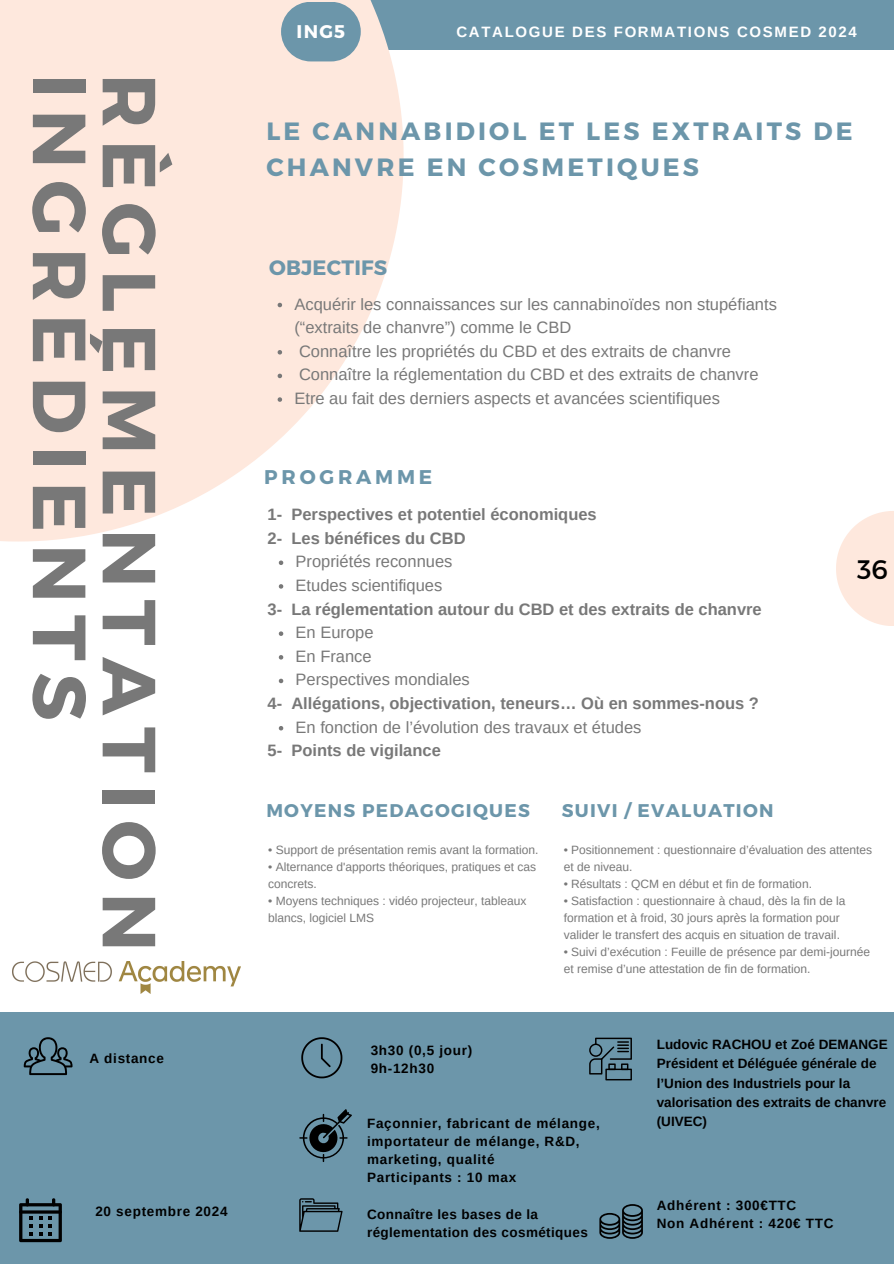
<style>
.page{position:relative;width:894px;height:1264px;background:#fff}
.page>*{position:absolute;margin:0;border:0;box-sizing:border-box;transform-origin:0 0}
.t1{font:700 75px/69.8px "Montserrat";letter-spacing:.16em;color:#787878}
.t2{font:26.7px "Montserrat";color:#000}
.t3{font:700 25.05px/36px "Montserrat";letter-spacing:.125em;color:#6c96aa}
.t4{font:700 20.85px "Montserrat";letter-spacing:.01em;color:#6c96aa}
.t5{font:700 19.8px "Montserrat";letter-spacing:.19em;color:#6c96aa}
.t6{font:700 18.3px "Montserrat";letter-spacing:.07em;color:#6c96aa}
.t7{font:700 18.3px "Montserrat";color:#fff}
.t8{font:16.5px/23.7px "Arimo";color:#787878}
.t9{font:700 16.5px/23.7px "Arimo";color:#787878}
.t10{font:700 15px "Arimo";letter-spacing:.11em;color:#fff}
.t11{font:700 13.5px/18px "Arimo";letter-spacing:.05em;color:#000}
.t12{font:700 13.5px/19.2px "Arimo";color:#000}
.t13{font:700 13.5px/18px "Arimo";letter-spacing:.03em;color:#000}
.t14{font:700 13.5px "Arimo";letter-spacing:.055em;color:#000}
.t15{font:12px/17px "Arimo";color:#787878}
</style>
<div class="page">
<div style="left:0;top:0;width:893px;height:49px;background:#6c96aa"></div>
<div style="left:0;top:1012px;width:893px;height:251px;background:#6c96aa"></div>
<svg style="left:0;top:0;width:403px;height:541px;fill:#fee8dd"></svg>
<svg style="left:19px;top:1198px;width:43px;height:44px"></svg>
<svg style="left:299px;top:1109px;width:53px;height:53px"></svg>
<svg style="left:299px;top:1198px;width:43px;height:33px"></svg>
<svg style="left:599px;top:1204px;width:43px;height:34px"></svg>
<svg style="left:277px;top:303px;width:5px;height:4px"></svg>
<svg style="left:277px;top:350px;width:5px;height:4px"></svg>
<svg style="left:277px;top:373px;width:5px;height:5px"></svg>
<svg style="left:277px;top:397px;width:5px;height:5px"></svg>
<svg style="left:279px;top:560px;width:4px;height:5px"></svg>
<svg style="left:279px;top:584px;width:4px;height:4px"></svg>
<svg style="left:279px;top:631px;width:4px;height:5px"></svg>
<svg style="left:279px;top:655px;width:4px;height:4px"></svg>
<svg style="left:279px;top:678px;width:4px;height:5px"></svg>
<svg style="left:279px;top:726px;width:4px;height:4px"></svg>
<svg style="left:589px;top:1037px;width:42px;height:43px"></svg>
<svg style="left:301px;top:1037px;width:41px;height:41px"></svg>
<svg style="left:836px;top:511px;width:57px;height:114px"></svg>
<div style="left:281px;top:2px;width:79px;height:59px;background:#6c96aa;border-radius:30px"></div>
<svg style="left:24px;top:1037px;width:48px;height:38px"></svg>
<img style="left:12px;top:961px;width:229px;height:32px">
<p class="t1" style="left:168px;top:74px;width:879px;rotate:90deg">RÈGLEMENTATION<br>INGRÉDIENTS</p>
<h6 class="t11" style="left:89px;top:1049px;width:76px">A distance</h6>
<p class="t11" style="left:95px;top:1202px;width:134px">20 septembre 2024</p>
<p class="t7" style="left:296px;top:19px;width:50px">ING5</p>
<p class="t10" style="left:456px;top:23px;width:402px">CATALOGUE DES FORMATIONS COSMED 2024</p>
<p class="t3" style="left:266px;top:112px;width:587px">LE CANNABIDIOL ET LES EXTRAITS DE<br>CHANVRE EN COSMETIQUES</p>
<h2 class="t4" style="left:269px;top:254px;width:120px">OBJECTIFS</h2>
<h4 class="t8" style="left:294px;top:292px;width:484px">Acquérir les connaissances sur les cannabinoïdes non stupéfiants (“extraits de chanvre”) comme le CBD</h4>
<p class="t8" style="left:299px;top:339px;width:433px">Connaître les propriétés du CBD et des extraits de chanvre</p>
<h5 class="t8" style="left:299px;top:363px;width:461px">Connaître la réglementation du CBD et des extraits de chanvre</h5>
<h1 class="t8" style="left:294px;top:386px;width:427px">Etre au fait des derniers aspects et avancées scientifiques</h1>
<h3 class="t5" style="left:264px;top:464px;width:169px">PROGRAMME</h3>
<p class="t9" style="left:267px;top:502px;width:330px">1- Perspectives et potentiel économiques<br>2- Les bénéfices du CBD</p>
<p class="t8" style="left:295px;top:549px;width:158px">Propriétés reconnues</p>
<p class="t8" style="left:295px;top:573px;width:148px">Etudes scientifiques</p>
<p class="t9" style="left:267px;top:597px;width:495px">3- La réglementation autour du CBD et des extraits de chanvre</p>
<h3 class="t8" style="left:295px;top:620px;width:79px">En Europe</h3>
<h6 class="t8" style="left:295px;top:644px;width:78px">En France</h6>
<p class="t8" style="left:295px;top:668px;width:176px">Perspectives mondiales</p>
<p class="t9" style="left:267px;top:691px;width:493px">4- Allégations, objectivation, teneurs… Où en sommes-nous ?</p>
<h6 class="t8" style="left:295px;top:715px;width:347px">En fonction de l’évolution des travaux et études</h6>
<p class="t9" style="left:267px;top:738px;width:175px">5- Points de vigilance</p>
<p class="t2" style="left:856px;top:552px;width:32px">36</p>
<p class="t6" style="left:266px;top:798px;width:265px">MOYENS PEDAGOGIQUES</p>
<p class="t15" style="left:268px;top:841px;width:272px">• Support de présentation remis avant la formation.</p>
<p class="t15" style="left:268px;top:858px;width:269px">• Alternance d'apports théoriques, pratiques et cas concrets.</p>
<p class="t15" style="left:268px;top:892px;width:260px">• Moyens techniques : vidéo projecteur, tableaux blancs, logiciel LMS</p>
<p class="t6" style="left:561px;top:798px;width:213px">SUIVI / EVALUATION</p>
<p class="t15" style="left:563px;top:841px;width:310px">• Positionnement : questionnaire d’évaluation des attentes et de niveau.</p>
<p class="t15" style="left:563px;top:875px;width:250px">• Résultats : QCM en début et fin de formation.</p>
<p class="t15" style="left:563px;top:892px;width:283px">• Satisfaction : questionnaire à chaud, dès la fin de la formation et à froid, 30 jours après la formation pour valider le transfert des acquis en situation de travail.</p>
<p class="t15" style="left:563px;top:943px;width:308px">• Suivi d’exécution : Feuille de présence par demi-journée et remise d’une attestation de fin de formation.</p>
<p class="t14" style="left:370px;top:1042px;width:103px">3h30 (0,5 jour)</p>
<h4 class="t13" style="left:370px;top:1058px;width:65px">9h-12h30</h4>
<h6 class="t11" style="left:367px;top:1114px;width:234px">Façonnier, fabricant de mélange, importateur de mélange, R&amp;D, marketing, qualité</h6>
<p class="t11" style="left:367px;top:1168px;width:151px">Participants : 10 max</p>
<p class="t13" style="left:367px;top:1205px;width:222px">Connaître les bases de la réglementation des cosmétiques</p>
<p class="t12" style="left:656px;top:1035px;width:232px">Ludovic RACHOU et Zoé DEMANGE</p>
<p class="t12" style="left:656px;top:1054px;width:231px">Président et Déléguée générale de l’Union des Industriels pour la valorisation des extraits de chanvre (UIVEC)</p>
<h4 class="t11" style="left:656px;top:1196px;width:141px">Adhérent : 300€TTC</h4>
<p class="t11" style="left:656px;top:1214px;width:178px">Non Adhérent : 420€ TTC</p>
</div>
